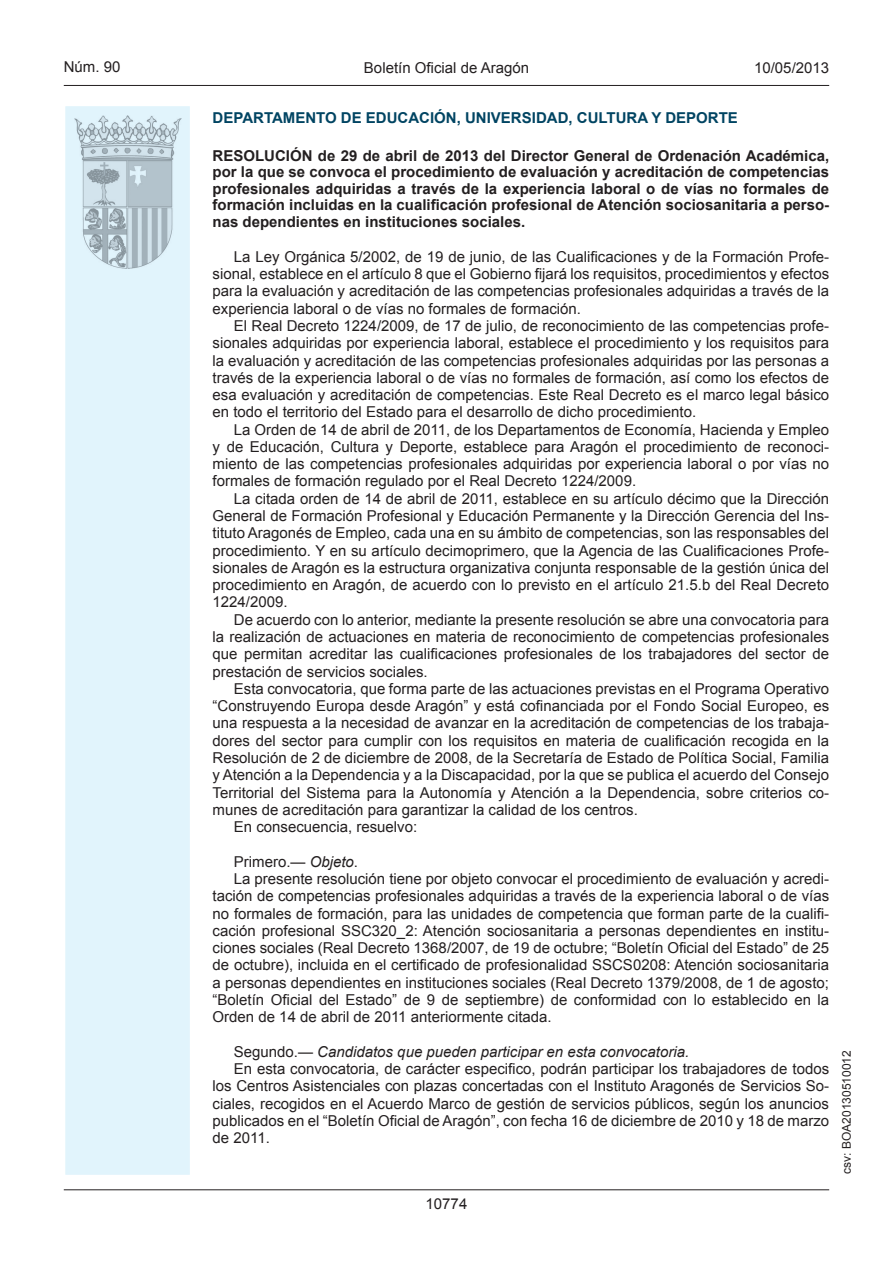
<style>
.page{position:relative;width:893px;height:1263px;background:#fff}
.page>*{position:absolute;margin:0;border:0;box-sizing:border-box;transform-origin:0 0}
.t1{font:15px/17.2px "Arial";color:#231f20;text-align:justify}
.t2{font:700 15px/16.5px "Arial";color:#231f20;text-align:justify}
.t3{font:italic 15px "Arial";color:#231f20}
.t4{font:700 15px "Arial";color:#004462}
.t5{font:12px "Arial";color:#231f20}
.s1{font-style:italic}
.s2{font-style:normal}
</style>
<div class="page">
<hr style="left:64px;top:85px;width:765px;height:1px;background:#231f20">
<div style="left:65px;top:105px;width:126px;height:1070px;background:#e1f4fc"></div>
<div style="left:64px;top:105px;width:127px;height:1071px;border:2px solid #fff"></div>
<img style="left:75px;top:115px;width:106px;height:153px">
<hr style="left:64px;top:1189px;width:765px;height:1px;background:#231f20">
<p class="t1" style="left:64px;top:59px;width:58px">Núm. 90</p>
<p class="t1" style="left:364px;top:59px;width:167px">Boletín Oficial de Aragón</p>
<p class="t1" style="left:754px;top:59px;width:77px">10/05/2013</p>
<p class="t4" style="left:213px;top:108px;width:527px">DEPARTAMENTO DE EDUCACIÓN, UNIVERSIDAD, CULTURA Y DEPORTE</p>
<p class="t2" style="left:213px;top:148px;width:618px">RESOLUCIÓN de 29 de abril de 2013 del Director General de Ordenación Académica, por la que se convoca el procedimiento de evaluación y acreditación de competencias profesionales adquiridas a través de la experiencia laboral o de vías no formales de formación incluidas en la cualificación profesional de Atención sociosanitaria a perso&shy;nas dependientes en instituciones sociales.</p>
<p class="t1" style="left:213px;top:248px;width:618px;text-indent:21px">La Ley Orgánica 5/2002, de 19 de junio, de las Cualificaciones y de la Formación Profe&shy;sional, establece en el artículo 8 que el Gobierno fijará los requisitos, procedimientos y efectos para la evaluación y acreditación de las competencias profesionales adquiridas a través de la experiencia laboral o de vías no formales de formación.</p>
<p class="t1" style="left:213px;top:317px;width:618px;text-indent:21px">El Real Decreto 1224/2009, de 17 de julio, de reconocimiento de las competencias profe&shy;sionales adquiridas por experiencia laboral, establece el procedimiento y los requisitos para la evaluación y acreditación de las competencias profesionales adquiridas por las personas a través de la experiencia laboral o de vías no formales de formación, así como los efectos de esa evaluación y acreditación de competencias. Este Real Decreto es el marco legal básico en todo el territorio del Estado para el desarrollo de dicho procedimiento.</p>
<p class="t1" style="left:213px;top:421px;width:618px;text-indent:21px">La Orden de 14 de abril de 2011, de los Departamentos de Economía, Hacienda y Empleo y de Educación, Cultura y Deporte, establece para Aragón el procedimiento de reconoci&shy;miento de las competencias profesionales adquiridas por experiencia laboral o por vías no formales de formación regulado por el Real Decreto 1224/2009.</p>
<p class="t1" style="left:213px;top:490px;width:618px;text-indent:21px">La citada orden de 14 de abril de 2011, establece en su artículo décimo que la Dirección General de Formación Profesional y Educación Permanente y la Dirección Gerencia del Ins&shy;tituto Aragonés de Empleo, cada una en su ámbito de competencias, son las responsables del procedimiento. Y en su artículo decimoprimero, que la Agencia de las Cualificaciones Profe&shy;sionales de Aragón es la estructura organizativa conjunta responsable de la gestión única del procedimiento en Aragón, de acuerdo con lo previsto en el artículo 21.5.b del Real Decreto 1224/2009.</p>
<p class="t1" style="left:213px;top:611px;width:618px;text-indent:21px">De acuerdo con lo anterior, mediante la presente resolución se abre una convocatoria para la realización de actuaciones en materia de reconocimiento de competencias profesionales que permitan acreditar las cualificaciones profesionales de los trabajadores del sector de prestación de servicios sociales.</p>
<p class="t1" style="left:234px;top:680px;width:597px">Esta convocatoria, que forma parte de las actuaciones previstas en el Programa Operativo</p>
<p class="t1" style="left:213px;top:697px;width:618px">“Construyendo Europa desde Aragón” y está cofinanciada por el Fondo Social Europeo, es</p>
<p class="t1" style="left:213px;top:715px;width:618px">una respuesta a la necesidad de avanzar en la acreditación de competencias de los trabaja-</p>
<p class="t1" style="left:213px;top:732px;width:618px">dores del sector para cumplir con los requisitos en materia de cualificación recogida en la</p>
<p class="t1" style="left:213px;top:749px;width:618px">Resolución de 2 de diciembre de 2008, de la Secretaría de Estado de Política Social, Familia</p>
<p class="t1" style="left:213px;top:766px;width:618px">y Atención a la Dependencia y a la Discapacidad, por la que se publica el acuerdo del Consejo</p>
<p class="t1" style="left:213px;top:784px;width:618px">Territorial del Sistema para la Autonomía y Atención a la Dependencia, sobre criterios co-</p>
<p class="t1" style="left:213px;top:801px;width:427px">munes de acreditación para garantizar la calidad de los centros.</p>
<p class="t1" style="left:234px;top:818px;width:185px">En consecuencia, resuelvo:</p>
<p class="t1" style="left:234px;top:853px;width:126px">Primero.— <span class="s1">Objeto</span>.</p>
<p class="t1" style="left:234px;top:870px;width:597px">La presente resolución tiene por objeto convocar el procedimiento de evaluación y acredi-</p>
<p class="t1" style="left:213px;top:887px;width:618px">tación de competencias profesionales adquiridas a través de la experiencia laboral o de vías</p>
<p class="t1" style="left:213px;top:905px;width:618px">no formales de formación, para las unidades de competencia que forman parte de la cualifi-</p>
<p class="t1" style="left:213px;top:922px;width:618px">cación profesional SSC320_2: Atención sociosanitaria a personas dependientes en institu-</p>
<p class="t1" style="left:213px;top:939px;width:618px">ciones sociales (Real Decreto 1368/2007, de 19 de octubre; “Boletín Oficial del Estado” de 25</p>
<p class="t1" style="left:213px;top:957px;width:618px">de octubre), incluida en el certificado de profesionalidad SSCS0208: Atención sociosanitaria</p>
<p class="t1" style="left:213px;top:974px;width:618px">a personas dependientes en instituciones sociales (Real Decreto 1379/2008, de 1 de agosto;</p>
<p class="t1" style="left:213px;top:991px;width:618px">“Boletín Oficial del Estado” de 9 de septiembre) de conformidad con lo establecido en la</p>
<p class="t1" style="left:213px;top:1008px;width:341px">Orden de 14 de abril de 2011 anteriormente citada.</p>
<p class="t3" style="left:234px;top:1042px;width:457px"><span class="s2">Segundo.—</span> Candidatos que pueden participar en esta convocatoria.</p>
<p class="t1" style="left:234px;top:1060px;width:597px">En esta convocatoria, de carácter especifico, podrán participar los trabajadores de todos</p>
<p class="t1" style="left:213px;top:1077px;width:618px">los Centros Asistenciales con plazas concertadas con el Instituto Aragonés de Servicios So-</p>
<p class="t1" style="left:213px;top:1095px;width:618px">ciales, recogidos en el Acuerdo Marco de gestión de servicios públicos, según los anuncios</p>
<p class="t1" style="left:213px;top:1112px;width:618px">publicados en el “Boletín Oficial de Aragón”, con fecha 16 de diciembre de 2010 y 18 de marzo</p>
<p class="t1" style="left:213px;top:1129px;width:59px">de 2011.</p>
<p class="t1" style="left:426px;top:1195px;width:43px">10774</p>
<p class="t5" style="left:839px;top:1174px;width:125px;rotate:-90deg">csv: BOA20130510012</p>
</div>
